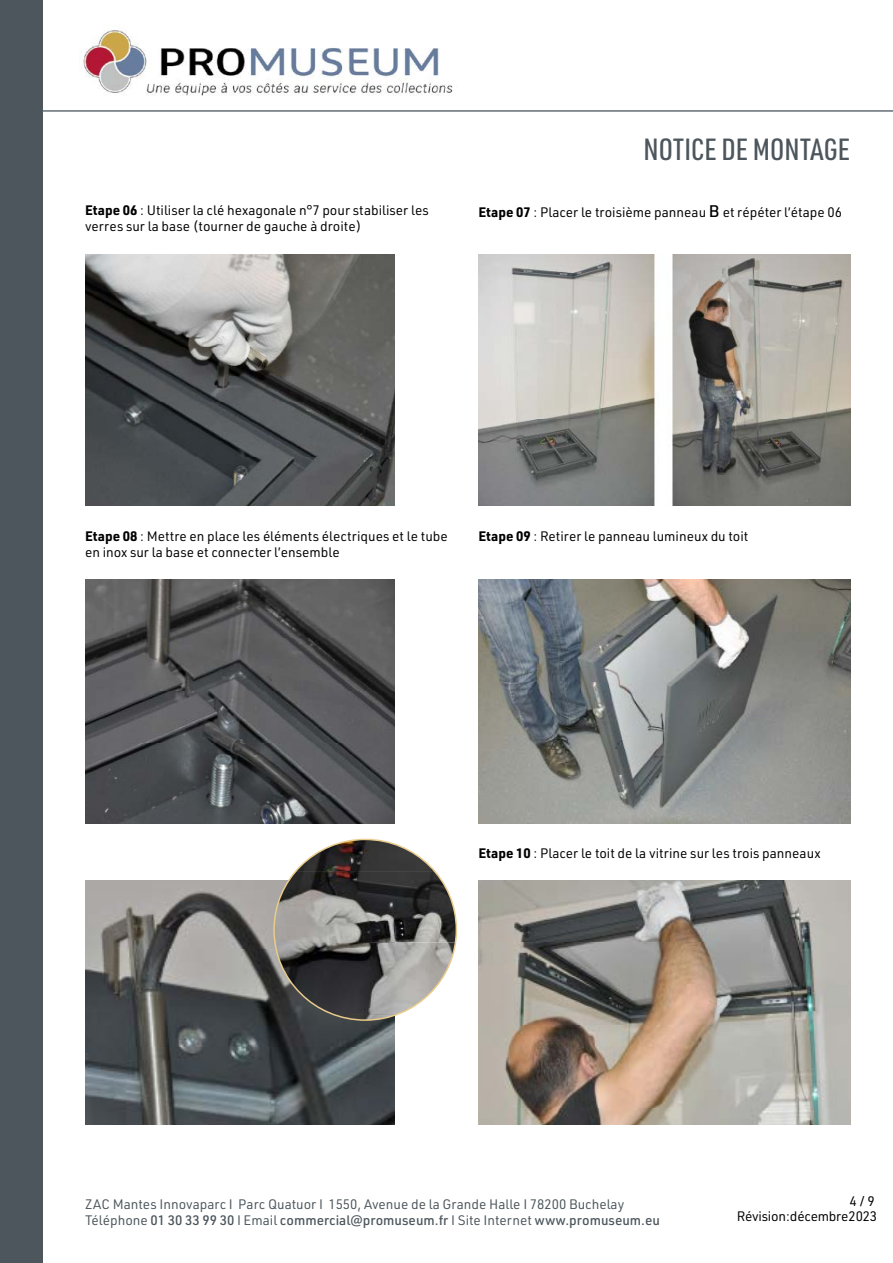
<style>
.page{position:relative;width:893px;height:1263px;background:#fff}
.page>*{position:absolute;margin:0;border:0;box-sizing:border-box;transform-origin:0 0}
.t1{font:500 30px "URWDIN Cond";color:#4c565c}
.t2{font:13.5px/16.2px "URWDIN";color:#000}
.t3{font:13.5px/16.2px "URWDIN";color:#4c565c}
.t4{font:13.5px/14.9px "URWDIN";letter-spacing:-.02em;color:#000;text-align:right}
.s1{font-weight:700}
.s2{font-weight:500;font-size:16.5px}
.s3{font-weight:500}
</style>
<div class="page">
<div style="left:0;top:0;width:43px;height:1263px;background:#4c565c"></div>
<hr style="left:43px;top:110px;width:850px;height:2px;background:#636e75">
<img style="left:83px;top:26px;width:370px;height:70px">
<img style="left:85px;top:254px;width:310px;height:251px">
<img style="left:478px;top:254px;width:372px;height:251px">
<img style="left:85px;top:579px;width:310px;height:244px">
<img style="left:85px;top:881px;width:310px;height:243px">
<img style="left:296px;top:839px;width:138px;height:32px">
<img style="left:274px;top:871px;width:182px;height:143px">
<img style="left:333px;top:1014px;width:65px;height:6px">
<img style="left:478px;top:579px;width:372px;height:244px">
<img style="left:478px;top:881px;width:372px;height:243px">
<h1 class="t1" style="left:644px;top:129px;width:208px">NOTICE DE MONTAGE</h1>
<p class="t2" style="left:85px;top:202px;width:345px"><span class="s1">Etape 06</span> : Utiliser la clé hexagonale n°7 pour stabiliser les verres sur la base (tourner de gauche à droite)</p>
<p class="t2" style="left:478px;top:204px;width:365px"><span class="s1">Etape 07</span> : Placer le troisième panneau <span class="s2">B</span> et répéter l’étape 06</p>
<p class="t2" style="left:85px;top:528px;width:364px"><span class="s1">Etape 08</span> : Mettre en place les éléments électriques et le tube en inox sur la base et connecter l’ensemble</p>
<p class="t2" style="left:478px;top:528px;width:272px"><span class="s1">Etape 09</span> : Retirer le panneau lumineux du toit</p>
<p class="t2" style="left:478px;top:845px;width:344px"><span class="s1">Etape 10</span> : Placer le toit de la vitrine sur les trois panneaux</p>
<p class="t3" style="left:85px;top:1195px;width:576px">ZAC Mantes Innovaparc I Parc Quatuor I 1550, Avenue de la Grande Halle I 78200 Buchelay<br>Téléphone <span class="s3">01 30 33 99 30</span> I Email <span class="s3">commercial@promuseum.fr</span> I Site Internet <span class="s3">www.promuseum.eu</span></p>
<p class="t4" style="left:737px;top:1193px;width:142px">4 / 9<br>Révision : décembre 2023</p>
</div>
